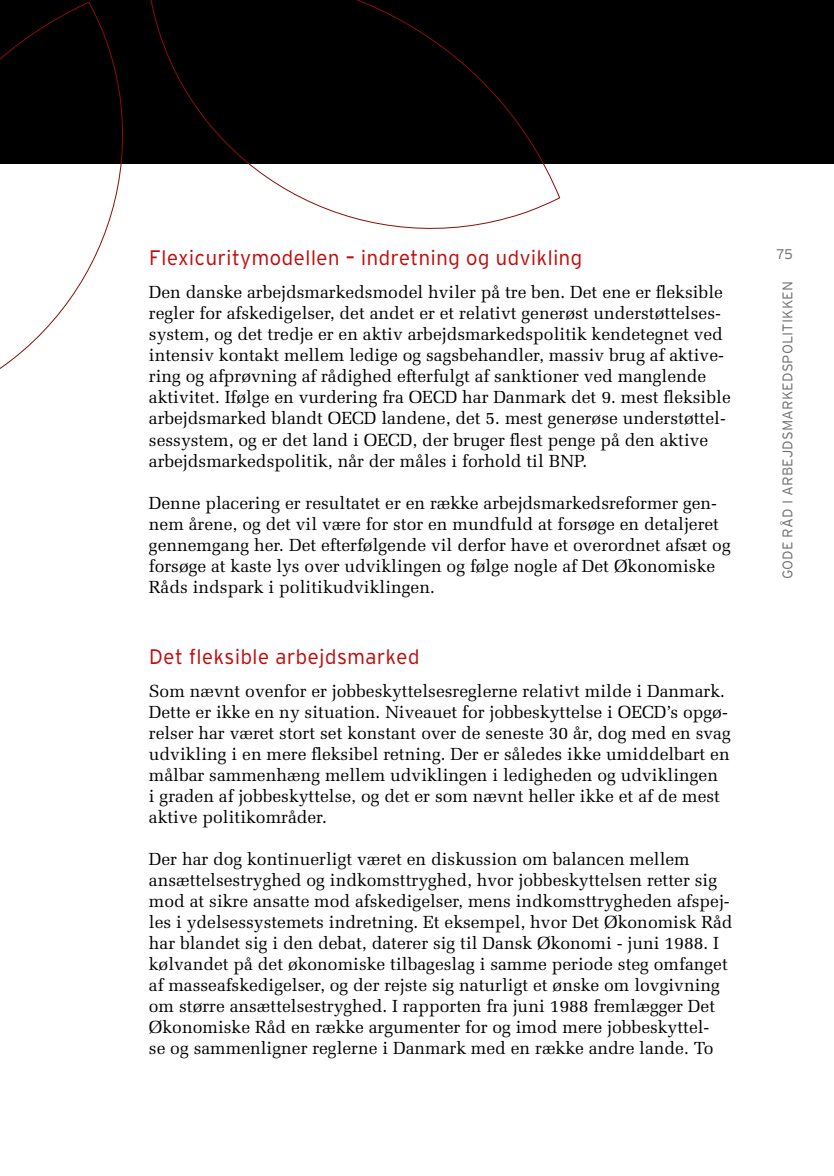
<style>
.page{position:relative;width:834px;height:1176px;background:#fff}
.page>*{position:absolute;margin:0;border:0;box-sizing:border-box;transform-origin:0 0}
.t1{font:300 21px "Interstate";color:#c00d0e}
.t2{font:17.5px/21px "Melior";color:#000}
.t3{font:300 14px "Interstate";letter-spacing:.005em;color:#706f6f}
</style>
<div class="page">
<div style="left:0;top:0;width:833px;height:164px;background:#000"></div>
<svg style="left:0;top:0;width:560px;height:369px"></svg>
<p class="t1" style="left:149px;top:246px;width:435px">Flexicuritymodellen – indretning og udvikling</p>
<p class="t2" style="left:149px;top:282px;width:583px">Den danske arbejdsmarkedsmodel hviler på tre ben. Det ene er fleksible regler for afskedigelser, det andet er et relativt generøst understøttelses&shy;system, og det tredje er en aktiv arbejdsmarkedspolitik kendetegnet ved intensiv kontakt mellem ledige og sagsbehandler, massiv brug af aktive&shy;ring og afprøvning af rådighed efterfulgt af sanktioner ved manglende aktivitet. Ifølge en vurdering fra OECD har Danmark det 9. mest fleksible arbejdsmarked blandt OECD landene, det 5. mest generøse understøttel&shy;sessystem, og er det land i OECD, der bruger flest penge på den aktive arbejdsmarkedspolitik, når der måles i forhold til BNP.</p>
<p class="t2" style="left:149px;top:492px;width:583px">Denne placering er resultatet er en række arbejdsmarkedsreformer gen&shy;nem årene, og det vil være for stor en mundfuld at forsøge en detaljeret gennemgang her. Det efterfølgende vil derfor have et overordnet afsæt og forsøge at kaste lys over udviklingen og følge nogle af Det Økonomiske Råds indspark i politikudviklingen.</p>
<p class="t1" style="left:149px;top:644px;width:272px">Det fleksible arbejdsmarked</p>
<p class="t2" style="left:149px;top:680px;width:583px">Som nævnt ovenfor er jobbeskyttelsesreglerne relativt milde i Danmark.<br>Dette er ikke en ny situation. Niveauet for jobbeskyttelse i OECD’s opgø&shy;relser har været stort set konstant over de seneste 30 år, dog med en svag udvikling i en mere fleksibel retning. Der er således ikke umiddelbart en målbar sammenhæng mellem udviklingen i ledigheden og udviklingen<br>i graden af jobbeskyttelse, og det er som nævnt heller ikke et af de mest aktive politikområder.</p>
<p class="t2" style="left:149px;top:848px;width:585px">Der har dog kontinuerligt været en diskussion om balancen mellem ansættelsestryghed og indkomsttryghed, hvor jobbeskyttelsen retter sig mod at sikre ansatte mod afskedigelser, mens indkomsttrygheden afspej&shy;les i ydelsessystemets indretning. Et eksempel, hvor Det Økonomisk Råd har blandet sig i den debat, daterer sig til Dansk Økonomi - juni 1988. I kølvandet på det økonomiske tilbageslag i samme periode steg omfanget af masseafskedigelser, og der rejste sig naturligt et ønske om lovgivning om større ansættelsestryghed. I rapporten fra juni 1988 fremlægger Det Økonomiske Råd en række argumenter for og imod mere jobbeskyttel-<br>se og sammenligner reglerne i Danmark med en række andre lande. To</p>
<p class="t3" style="left:776px;top:247px;width:18px">75</p>
<p class="t3" style="left:779px;top:579px;width:300px;rotate:-90deg">Gode råd i arbejdsmarkedspolitikken</p>
</div>
